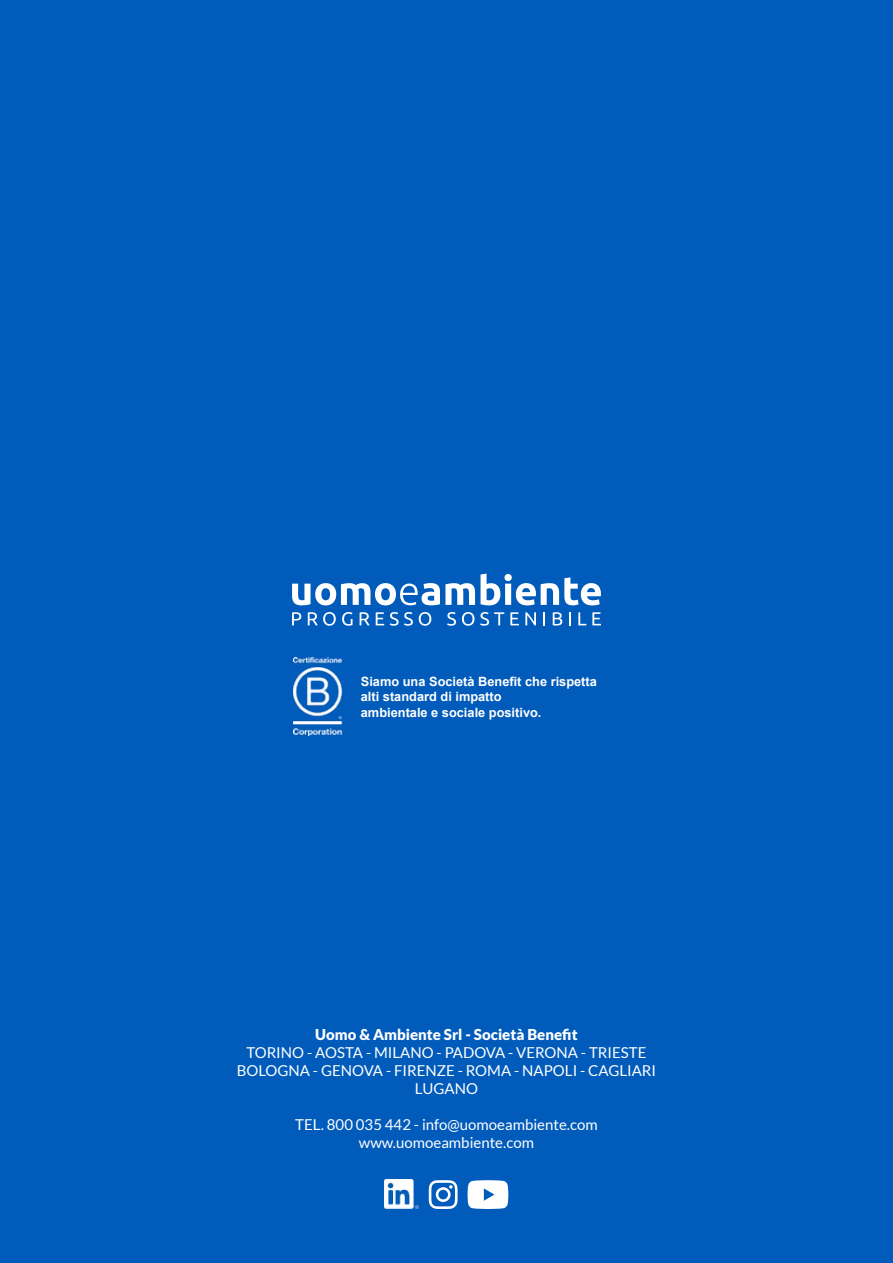
<style>
.page{position:relative;width:893px;height:1263px;background:#005bbb}
.page>*{position:absolute;margin:0;border:0;box-sizing:border-box;transform-origin:0 0}
.t1{font:15px "Lato";color:#fff}
.t2{font:900 15px "Lato";color:#fff}
.t3{font:700 12.75px "Arial";color:#fff}
</style>
<div class="page">
<svg style="left:292px;top:612px;width:9px;height:13px"></svg>
<svg style="left:308px;top:612px;width:28px;height:14px"></svg>
<svg style="left:342px;top:612px;width:10px;height:14px"></svg>
<svg style="left:360px;top:612px;width:10px;height:13px"></svg>
<svg style="left:376px;top:612px;width:8px;height:13px"></svg>
<svg style="left:390px;top:612px;width:23px;height:14px"></svg>
<svg style="left:419px;top:612px;width:12px;height:14px"></svg>
<svg style="left:447px;top:612px;width:9px;height:14px"></svg>
<svg style="left:462px;top:612px;width:12px;height:14px"></svg>
<svg style="left:480px;top:612px;width:24px;height:14px"></svg>
<svg style="left:510px;top:612px;width:9px;height:13px"></svg>
<svg style="left:525px;top:612px;width:11px;height:13px"></svg>
<svg style="left:543px;top:612px;width:2px;height:13px"></svg>
<svg style="left:553px;top:612px;width:9px;height:13px"></svg>
<svg style="left:569px;top:612px;width:2px;height:13px"></svg>
<svg style="left:578px;top:612px;width:8px;height:13px"></svg>
<svg style="left:592px;top:612px;width:9px;height:13px"></svg>
<svg style="left:292px;top:583px;width:183px;height:22px"></svg>
<svg style="left:481px;top:573px;width:120px;height:32px"></svg>
<img style="left:293px;top:657px;width:50px;height:79px">
<svg style="left:429px;top:1180px;width:29px;height:29px"></svg>
<img style="left:385px;top:1180px;width:34px;height:29px">
<svg style="left:467px;top:1180px;width:41px;height:29px"></svg>
<p class="t3" style="left:361px;top:673px;width:238px">Siamo una Società Benefit che rispetta</p>
<p class="t3" style="left:361px;top:688px;width:142px">alti standard di impatto</p>
<p class="t3" style="left:361px;top:704px;width:182px">ambientale e sociale positivo.</p>
<p class="t2" style="left:315px;top:1026px;width:264px">Uomo &amp; Ambiente Srl - Società Benefit</p>
<p class="t1" style="left:247px;top:1045px;width:401px">TORINO - AOSTA - MILANO - PADOVA - VERONA - TRIESTE</p>
<p class="t1" style="left:237px;top:1063px;width:421px">BOLOGNA - GENOVA - FIRENZE - ROMA - NAPOLI - CAGLIARI</p>
<p class="t1" style="left:415px;top:1081px;width:65px">LUGANO</p>
<p class="t1" style="left:295px;top:1117px;width:304px">TEL. 800 035 442 - info@uomoeambiente.com</p>
<p class="t1" style="left:359px;top:1135px;width:177px">www.uomoeambiente.com</p>
</div>
